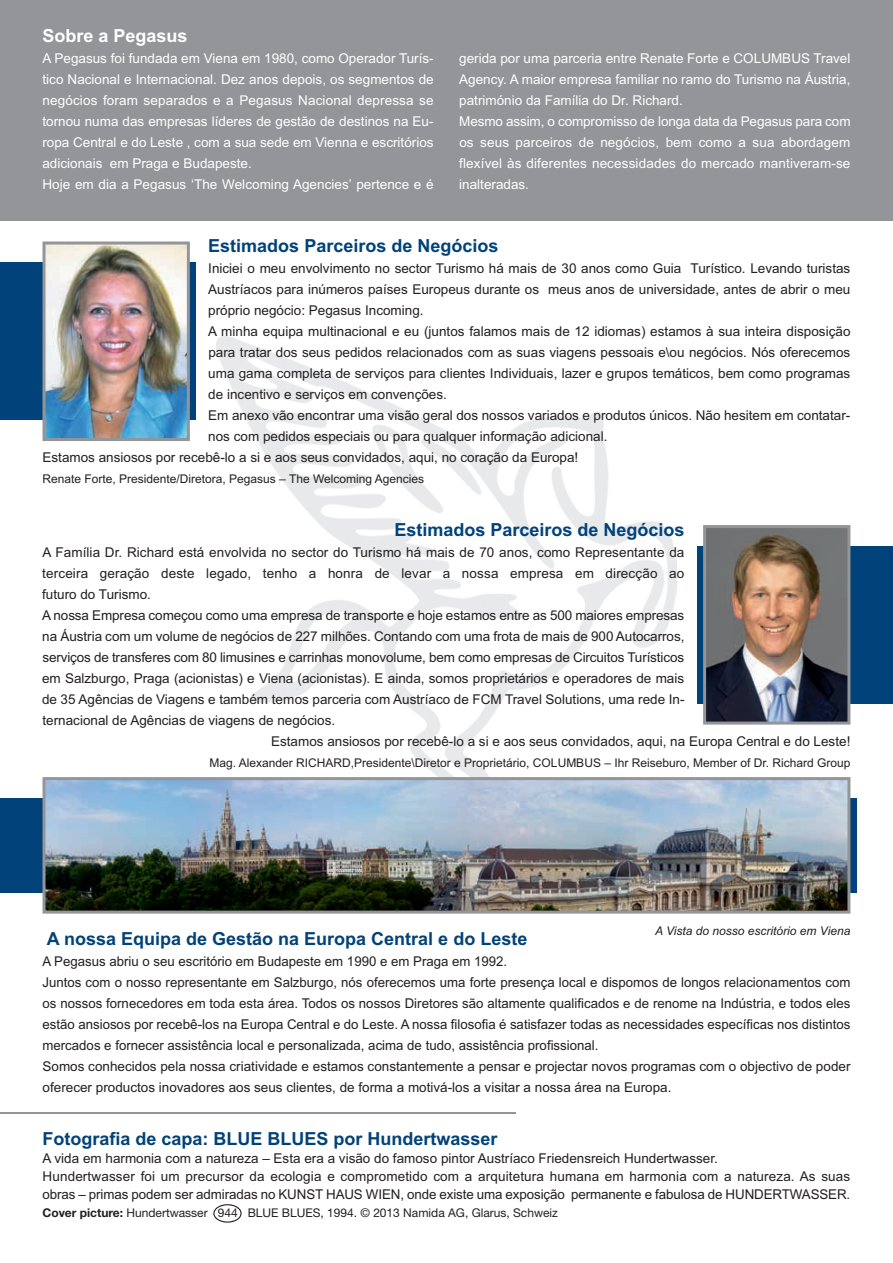
<style>
.page{position:relative;width:893px;height:1263px;background:#fff}
.page>*{position:absolute;margin:0;border:0;box-sizing:border-box;transform-origin:0 0}
.t1{font:700 18px "Arial";color:#004279}
.t2{font:700 18px "Arial";color:#fff}
.t3{font:13.5px/21px "Arial";color:#231f20}
.t4{font:13.5px/21px "Arial";color:#fff}
.t5{font:12px "Arial";color:#231f20}
.t6{font:12px "Helvetica Neue";color:#231f20}
.t7{font:italic 12px "Arial";color:#231f20}
.s1{font-family:"Helvetica Neue East A";font-weight:700}
</style>
<div class="page">
<div style="left:0;top:263px;width:196px;height:157px;background:#004279"></div>
<div style="left:697px;top:546px;width:196px;height:158px;background:#004279"></div>
<div style="left:0;top:0;width:893px;height:221px;background:#939598"></div>
<img style="left:217px;top:336px;width:459px;height:441px">
<img style="left:43px;top:241px;width:147px;height:200px">
<img style="left:703px;top:525px;width:147px;height:200px">
<hr style="left:0;top:1112px;width:515px;height:2px;background:#939598">
<div style="left:0;top:798px;width:857px;height:95px;background:#004279"></div>
<img style="left:43px;top:777px;width:807px;height:137px">
<svg style="left:213px;top:1204px;width:29px;height:19px"></svg>
<h1 class="t2" style="left:43px;top:25px;width:147px">Sobre a Pegasus</h1>
<p class="t4" style="left:42px;top:48px;width:393px">A Pegasus foi fundada em Viena em 1980, como Operador Turís&shy;tico Nacional e Internacional. Dez anos depois, os segmentos de negócios foram separados e a Pegasus Nacional depressa se tornou numa das empresas líderes de gestão de destinos na Eu&shy;ropa Central e do Leste , com a sua sede em Vienna e escritórios adicionais em Praga e Budapeste.<br>Hoje em dia a Pegasus ‘The Welcoming Agencies’ pertence e é</p>
<p class="t4" style="left:459px;top:48px;width:393px">gerida por uma parceria entre Renate Forte e COLUMBUS Travel Agency. A maior empresa familiar no ramo do Turismo na Áustria, património da Família do Dr. Richard.<br>Mesmo assim, o compromisso de longa data da Pegasus para com os seus parceiros de negócios, bem como a sua abordagem flexível às diferentes necessidades do mercado mantiveram-se inalteradas.</p>
<h1 class="t1" style="left:208px;top:235px;width:292px">Estimados Parceiros de Negócios</h1>
<p class="t3" style="left:208px;top:258px;width:644px">Iniciei o meu envolvimento no sector Turismo há mais de 30 anos como Guia Turístico. Levando turistas Austríacos para inúmeros países Europeus durante os meus anos de universidade, antes de abrir o meu próprio negócio: Pegasus Incoming.<br>A minha equipa multinacional e eu (juntos falamos mais de 12 idiomas) estamos à sua inteira disposição para tratar dos seus pedidos relacionados com as suas viagens pessoais e\ou negócios. Nós oferecemos uma gama completa de serviços para clientes Individuais, lazer e grupos temáticos, bem como programas de incentivo e serviços em convenções.<br>Em anexo vão encontrar uma visão geral dos nossos variados e produtos únicos. Não hesitem em contatar&shy;nos com pedidos especiais ou para qualquer informação adicional.</p>
<p class="t3" style="left:43px;top:447px;width:537px">Estamos ansiosos por recebê-lo a si e aos seus convidados, aqui, no coração da Europa!</p>
<p class="t5" style="left:43px;top:472px;width:383px">Renate Forte, Presidente/Diretora, Pegasus – The Welcoming Agencies</p>
<h1 class="t1" style="left:394px;top:519px;width:292px">Estimados Parceiros de Negócios</h1>
<p class="t3" style="left:42px;top:541px;width:644px">A Família Dr. Richard está envolvida no sector do Turismo há mais de 70 anos, como Representante da terceira geração deste legado, tenho a honra de levar a nossa empresa em direcção ao futuro do Turismo.<br>A nossa Empresa começou como uma empresa de transporte e hoje estamos entre as 500 maiores empresas na Áustria com um volume de negócios de 227 milhões. Contando com uma frota de mais de 900 Autocarros, serviços de transferes com 80 limusines e carrinhas monovolume, bem como empresas de Circuitos Turísticos em Salzburgo, Praga (acionistas) e Viena (acionistas). E ainda, somos proprietários e operadores de mais de 35 Agências de Viagens e também temos parceria com Austríaco de FCM Travel Solutions, uma rede In&shy;ternacional de Agências de viagens de negócios.</p>
<p class="t3" style="left:271px;top:730px;width:581px">Estamos ansiosos por recebê-lo a si e aos seus convidados, aqui, na Europa Central e do Leste!</p>
<p class="t5" style="left:209px;top:755px;width:642px">Mag. Alexander RICHARD,Presidente\Diretor e Proprietário, COLUMBUS – Ihr Reiseburo, Member of Dr. Richard Group</p>
<p class="t7" style="left:655px;top:923px;width:197px">A Vista do nosso escritório em Viena</p>
<h1 class="t1" style="left:47px;top:928px;width:482px">A nossa Equipa de Gestão na Europa Central e do Leste</h1>
<p class="t3" style="left:43px;top:951px;width:809px">A Pegasus abriu o seu escritório em Budapeste em 1990 e em Praga em 1992.<br>Juntos com o nosso representante em Salzburgo, nós oferecemos uma forte presença local e dispomos de longos relacionamentos com os nossos fornecedores em toda esta área. Todos os nossos Diretores são altamente qualificados e de renome na Indústria, e todos eles estão ansiosos por recebê-los na Europa Central e do Leste. A nossa filosofia é satisfazer todas as necessidades específicas nos distintos mercados e fornecer assistência local e personalizada, acima de tudo, assistência profissional.<br>Somos conhecidos pela nossa criatividade e estamos constantemente a pensar e projectar novos programas com o objectivo de poder oferecer productos inovadores aos seus clientes, de forma a motivá-los a visitar a nossa área na Europa.</p>
<h1 class="t1" style="left:43px;top:1128px;width:457px">Fotografia de capa: BLUE BLUES por Hundertwasser</h1>
<p class="t3" style="left:43px;top:1149px;width:809px;line-height:18px">A vida em harmonia com a natureza – Esta era a visão do famoso pintor Austríaco Friedensreich Hundertwasser.<br>Hundertwasser foi um precursor da ecologia e comprometido com a arquitetura humana em harmonia com a natureza. As suas obras – primas podem ser admiradas no KUNST HAUS WIEN, onde existe uma exposição permanente e fabulosa de HUNDERTWASSER.</p>
<p class="t6" style="left:43px;top:1208px;width:517px"><span class="s1">Cover picture:</span> Hundertwasser 944 BLUE BLUES, 1994. © 2013 Namida AG, Glarus, Schweiz</p>
</div>
